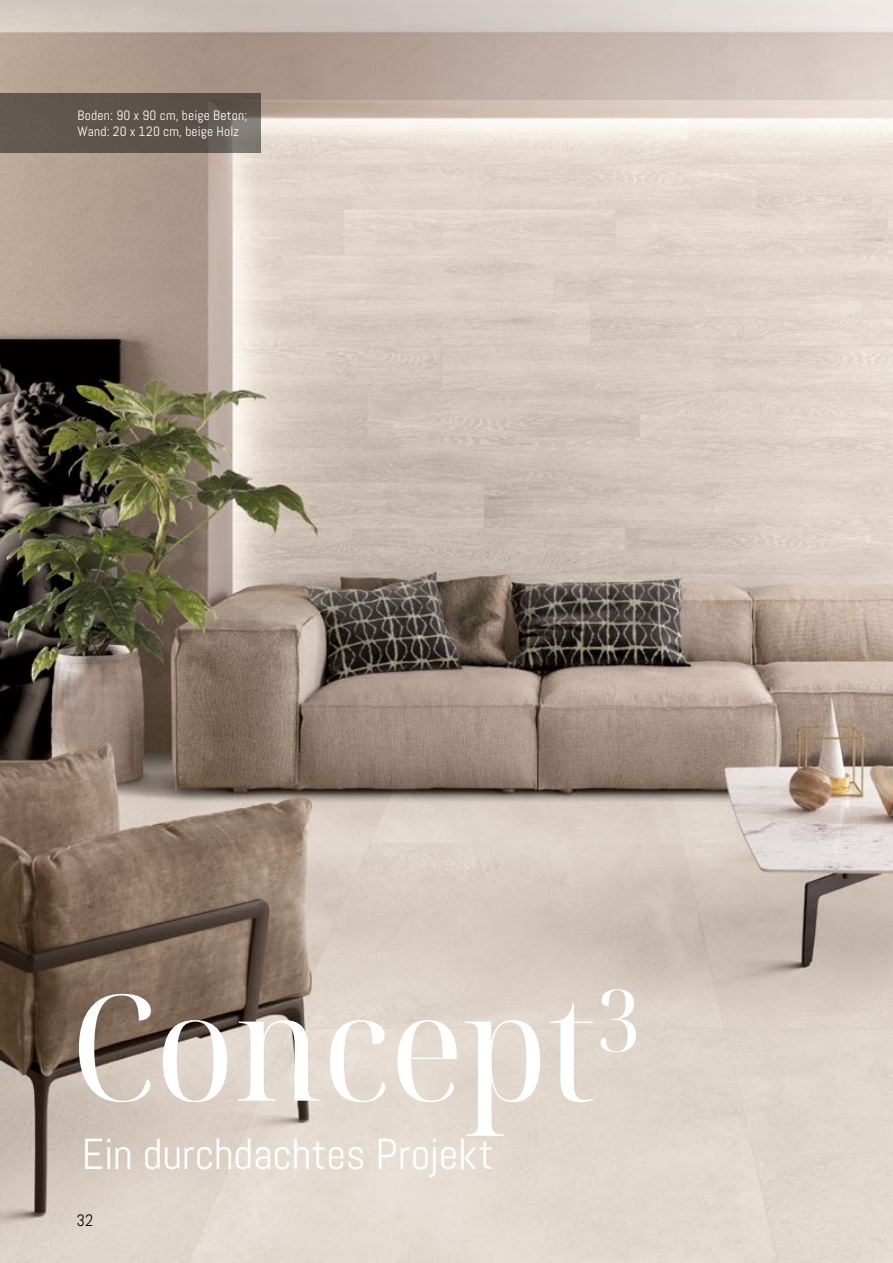
<style>
.page{position:relative;width:893px;height:1263px;background:#fff}
.page>*{position:absolute;margin:0;border:0;box-sizing:border-box;transform-origin:0 0}
.t1{font:semi-condensed 147.6px "Noto Serif Display";color:#fff}
.t2{font:43.35px "Abel";letter-spacing:-.005em;color:#fff}
.t3{font:16.5px "Abel";color:#000}
.t4{font:13.5px/16.2px "Abel";letter-spacing:.015em;color:#fff}
</style>
<div class="page">
<img style="left:0;top:0;width:893px;height:1263px">
<svg style="left:0;top:94px;width:261px;height:59px;background:#60574f"></svg>
<p class="t4" style="left:78px;top:107px;width:171px">Boden: 90 x 90 cm, beige Beton;<br>Wand: 20 x 120 cm, beige Holz</p>
<h1 class="t1" style="left:71px;top:946px;width:571px">Concept<sup>3</sup></h1>
<h2 class="t2" style="left:82px;top:1127px;width:414px">Ein durchdachtes Projekt</h2>
<p class="t3" style="left:77px;top:1210px;width:18px">32</p>
</div>
